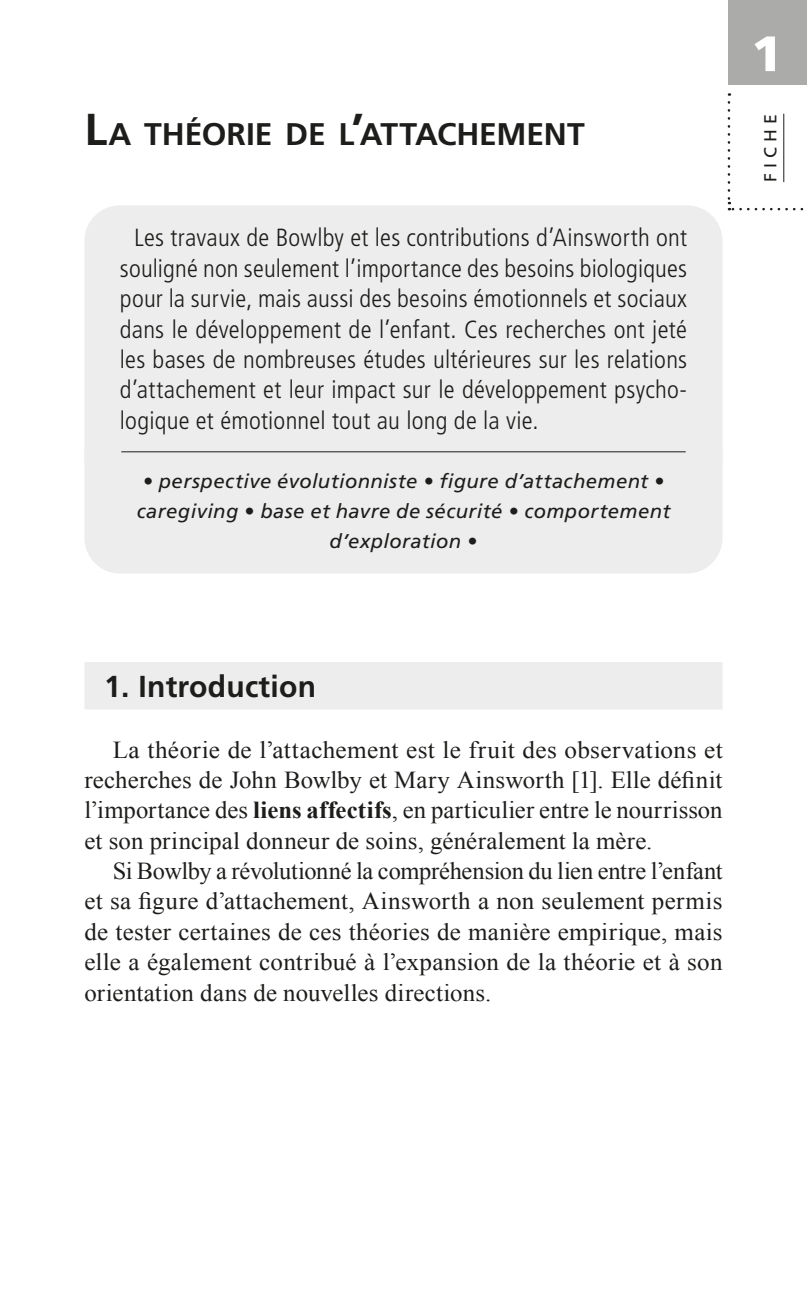
<style>
.page{position:relative;width:807px;height:1290px;background:#fff}
.page>*{position:absolute;margin:0;border:0;box-sizing:border-box;transform-origin:0 0}
.t1{font:49.75px "Frutiger LT 75 Blk";color:#fff}
.t2{font:31.25px "Frutiger LT 65 Bd";letter-spacing:-.005em;color:#1d1d1b}
.t3{font:30.25px "Frutiger LT 65 Bd";letter-spacing:.01em;color:#1d1d1b}
.t4{font:24.75px/30.2px "Frutiger LT 47 Lt Cn";letter-spacing:.01em;color:#1d1d1b;text-align:justify}
.t5{font:24.25px/30.5px "Times New Roman";letter-spacing:.005em;color:#1d1d1b;text-align:justify}
.t6{font:19.75px/30.2px "Frutiger LT 56 It";letter-spacing:.02em;color:#1d1d1b;text-align:center}
.t7{font:17.25px "Frutiger LT 55 Rm";color:#1d1d1b}
.s1{font-size:44.75px}
.s2{font-weight:700}
</style>
<div class="page">
<div style="left:727px;top:0;width:80px;height:85px;background:#ababaa"></div>
<svg style="left:727px;top:102px;width:77px;height:108px"></svg>
<div style="left:84px;top:205px;width:638px;height:245px;background:#ededed"></div>
<div style="left:84px;top:450px;width:638px;height:123px;background:#ededed"></div>
<hr style="left:121px;top:451px;width:564px;height:1px;background:#1d1d1b">
<div style="left:84px;top:662px;width:638px;height:47px;background:#ededed"></div>
<p class="t2" style="left:84px;top:116px;width:502px"><span class="s1">L</span>A THÉORIE DE L<span class="s1">’</span>ATTACHEMENT</p>
<p class="t4" style="left:120px;top:223px;width:568px;text-indent:14px">Les travaux de Bowlby et les contributions d’Ainsworth ont souligné non seulement l’importance des besoins biologiques pour la survie, mais aussi des besoins émotionnels et sociaux dans le développement de l’enfant. Ces recherches ont jeté les bases de nombreuses études ultérieures sur les relations d’attachement et leur impact sur le développement psycho&shy;logique et émotionnel tout au long de la vie.</p>
<p class="t6" style="left:137px;top:466px;width:535px">• perspective évolutionniste • figure d’attachement • caregiving • base et havre de sécurité • comportement d’exploration •</p>
<h1 class="t1" style="left:751px;top:24px;width:33px">1</h1>
<p class="t7" style="left:760px;top:182px;width:70px;rotate:-90deg">F I C H E</p>
<p class="t3" style="left:104px;top:668px;width:213px">1. Introduction</p>
<p class="t5" style="left:84px;top:734px;width:639px;text-indent:28px">La théorie de l’attachement est le fruit des observations et recherches de John Bowlby et Mary Ainsworth [1]. Elle définit l’importance des <span class="s2">liens affectifs</span>, en particulier entre le nourrisson et son principal donneur de soins, généralement la mère.</p>
<p class="t5" style="left:84px;top:855px;width:639px;text-indent:28px">Si Bowlby a révolutionné la compréhension du lien entre l’enfant et sa figure d’attachement, Ainsworth a non seulement permis de tester certaines de ces théories de manière empirique, mais elle a également contribué à l’expansion de la théorie et à son orientation dans de nouvelles directions.</p>
</div>
